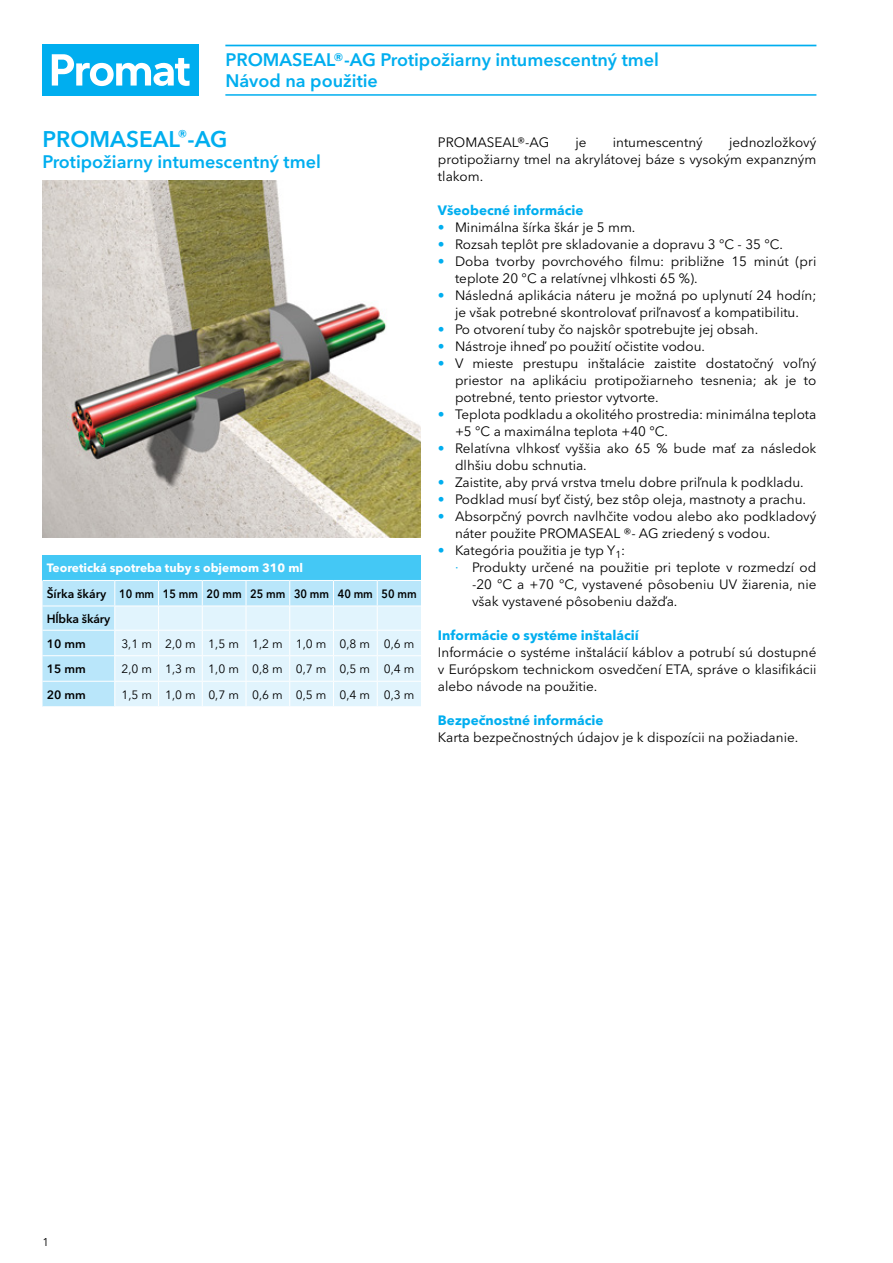
<style>
.page{position:relative;width:893px;height:1263px;background:#fff}
.page>*{position:absolute;margin:0;border:0;box-sizing:border-box;transform-origin:0 0}
.t1{font:600 22.5px "Avenir Next W1 G";color:#00aeef}
.t2{font:600 18px/21.3px "Avenir Next W1 G";color:#00aeef}
.t3{font:13.5px/17px "Avenir Next W1 G";color:#000}
.t4{font:700 13.5px "Avenir Next W1 G";color:#00aeef}
.t5{font:12px "Avenir Next W1 G";color:#000}
.t6{font:600 12px/24.9px "Avenir Next W1 G";color:#000}
.t7{font:700 12px "Avenir Next W1 G";color:#fff}
.t8{font:11.25px "Avenir Next W1 G";color:#000}
.s1{color:#00aeef}
</style>
<div class="page">
<div style="left:43px;top:45px;width:156px;height:51px;background:#00aeef"></div>
<svg style="left:52px;top:54px;width:138px;height:32px"></svg>
<img style="left:43px;top:181px;width:378px;height:357px">
<hr style="left:225px;top:45px;width:591px;height:1px;background:#00aeef">
<hr style="left:225px;top:94px;width:591px;height:2px;background:#00aeef">
<div style="left:43px;top:555px;width:378px;height:25px;background:#44c8f5"></div>
<div style="left:43px;top:581px;width:71px;height:125px;background:#b9e6fa"></div>
<hr style="left:43px;top:605px;width:72px;height:1px;background:#fff">
<hr style="left:43px;top:630px;width:72px;height:1px;background:#fff">
<hr style="left:43px;top:655px;width:72px;height:1px;background:#fff">
<hr style="left:43px;top:681px;width:72px;height:1px;background:#fff">
<svg style="left:114px;top:581px;width:307px;height:125px;background:#daf1fc"></svg>
<h2 class="t2" style="left:225px;top:49px;width:435px">PROMASEAL®-AG Protipožiarny intumescentný tmel<br>Návod na použitie</h2>
<h1 class="t1" style="left:43px;top:125px;width:187px">PROMASEAL<sup>®</sup>-AG</h1>
<h2 class="t2" style="left:43px;top:151px;width:280px">Protipožiarny intumescentný tmel</h2>
<p class="t7" style="left:47px;top:560px;width:258px">Teoretická spotreba tuby s objemom 310 ml</p>
<p class="t6" style="left:47px;top:581px;width:371px">Šírka škáry 10 mm 15 mm 20 mm 25 mm 30 mm 40 mm 50 mm<br>Hĺbka škáry<br>10 mm</p>
<p class="t5" style="left:121px;top:636px;width:295px">3,1 m 2,0 m 1,5 m 1,2 m 1,0 m 0,8 m 0,6 m</p>
<p class="t6" style="left:47px;top:656px;width:41px">15 mm</p>
<p class="t5" style="left:121px;top:662px;width:295px">2,0 m 1,3 m 1,0 m 0,8 m 0,7 m 0,5 m 0,4 m</p>
<p class="t6" style="left:47px;top:682px;width:41px">20 mm</p>
<p class="t5" style="left:121px;top:687px;width:295px">1,5 m 1,0 m 0,7 m 0,6 m 0,5 m 0,4 m 0,3 m</p>
<p class="t3" style="left:438px;top:134px;width:380px;text-align:justify;text-indent:291px">jednozložkový protipožiarny tmel na akrylátovej báze s vysokým expanzným tlakom.</p>
<p class="t4" style="left:438px;top:202px;width:147px">Všeobecné informácie</p>
<p class="t3" style="left:438px;top:219px;width:199px"><span class="s1">•</span> Minimálna šírka škár je 5 mm.</p>
<p class="t3" style="left:438px;top:236px;width:346px"><span class="s1">•</span> Rozsah teplôt pre skladovanie a dopravu 3 °C - 35 °C.</p>
<p class="t3" style="left:455px;top:253px;width:363px;text-indent:-17px"><span class="s1">•</span> Doba tvorby povrchového filmu: približne 15 minút (pri teplote 20 °C a relatívnej vlhkosti 65 %).</p>
<p class="t3" style="left:438px;top:287px;width:380px;text-align:center"><span class="s1">•</span> Následná aplikácia náteru je možná po uplynutí 24 hodín; je však potrebné skontrolovať priľnavosť a kompatibilitu.</p>
<p class="t3" style="left:438px;top:321px;width:322px"><span class="s1">•</span> Po otvorení tuby čo najskôr spotrebujte jej obsah.</p>
<p class="t3" style="left:438px;top:338px;width:269px"><span class="s1">•</span> Nástroje ihneď po použití očistite vodou.</p>
<p class="t3" style="left:455px;top:355px;width:363px;text-align:justify;text-indent:-17px"><span class="s1">•</span> V mieste prestupu inštalácie zaistite dostatočný voľný priestor na aplikáciu protipožiarneho tesnenia; ak je to potrebné, tento priestor vytvorte.</p>
<p class="t3" style="left:455px;top:406px;width:363px;text-indent:-17px"><span class="s1">•</span> Teplota podkladu a okolitého prostredia: minimálna teplota +5 °C a maximálna teplota +40 °C.</p>
<p class="t3" style="left:455px;top:440px;width:363px;text-indent:-17px"><span class="s1">•</span> Relatívna vlhkosť vyššia ako 65 % bude mať za následok dlhšiu dobu schnutia.</p>
<p class="t3" style="left:438px;top:474px;width:367px"><span class="s1">•</span> Zaistite, aby prvá vrstva tmelu dobre priľnula k podkladu.</p>
<p class="t3" style="left:438px;top:491px;width:370px"><span class="s1">•</span> Podklad musí byť čistý, bez stôp oleja, mastnoty a prachu.</p>
<p class="t3" style="left:455px;top:508px;width:363px;text-indent:-17px"><span class="s1">•</span> Absorpčný povrch navlhčite vodou alebo ako podkladový náter použite PROMASEAL ®- AG zriedený s vodou.</p>
<p class="t3" style="left:438px;top:542px;width:189px"><span class="s1">•</span> Kategória použitia je typ Y<sub>1</sub>:</p>
<p class="t3" style="left:455px;top:559px;width:363px"><span class="s1">∙</span> Produkty určené na použitie pri teplote v rozmedzí od</p>
<p class="t3" style="left:472px;top:576px;width:346px">-20 °C a +70 °C, vystavené pôsobeniu UV žiarenia, nie</p>
<p class="t3" style="left:472px;top:593px;width:207px">však vystavené pôsobeniu dažďa.</p>
<p class="t4" style="left:438px;top:627px;width:202px">Informácie o systéme inštalácií</p>
<p class="t3" style="left:438px;top:644px;width:380px;text-align:justify">Informácie o systéme inštalácií káblov a potrubí sú dostupné v Európskom technickom osvedčení ETA, správe o klasifikácii alebo návode na použitie.</p>
<p class="t4" style="left:438px;top:712px;width:167px">Bezpečnostné informácie</p>
<p class="t3" style="left:438px;top:729px;width:362px">Karta bezpečnostných údajov je k dispozícii na požiadanie.</p>
<p class="t3" style="left:438px;top:134px;width:113px">PROMASEAL®-AG</p>
<p class="t3" style="left:575px;top:134px;width:13px">je</p>
<p class="t3" style="left:613px;top:134px;width:92px">intumescentný</p>
<p class="t8" style="left:43px;top:1235px;width:8px">1</p>
</div>
